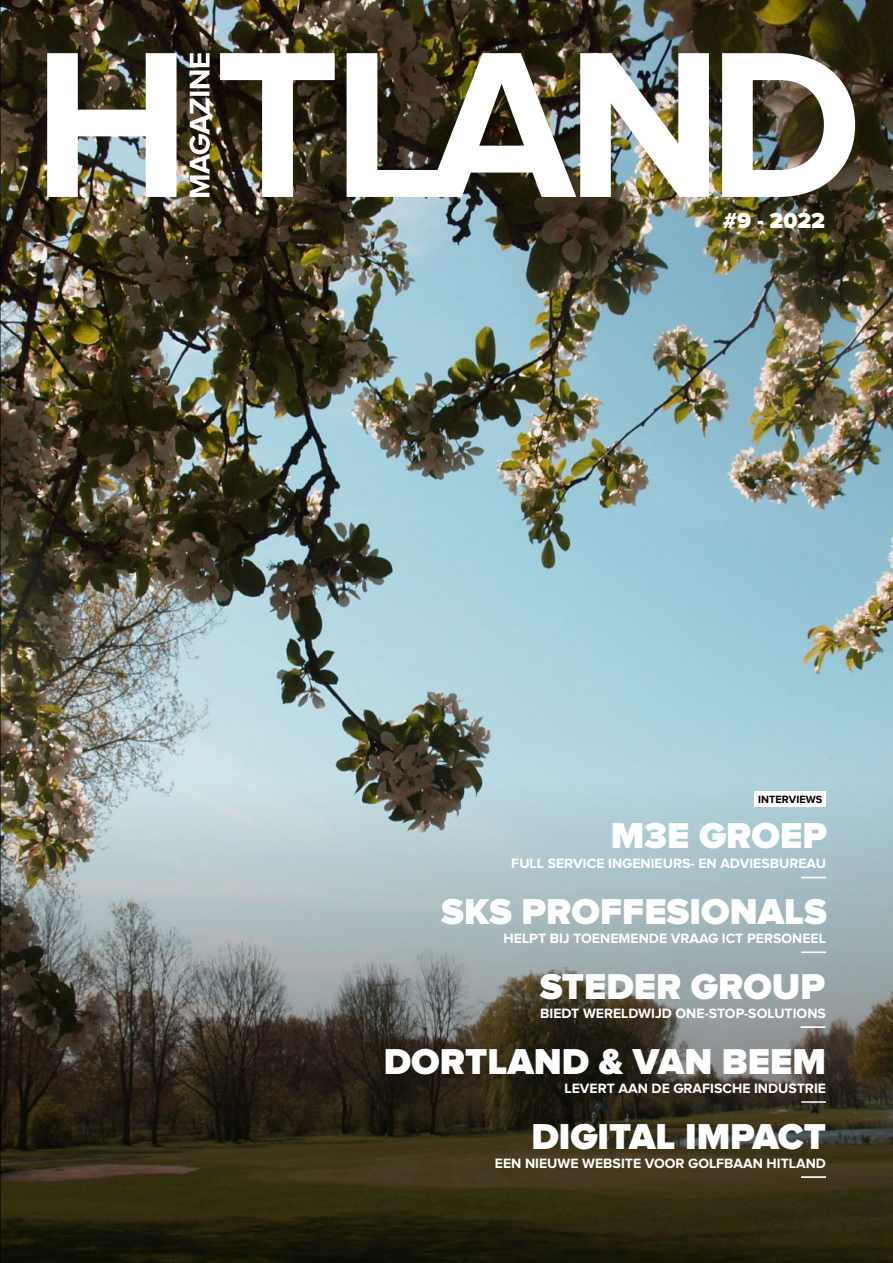
<style>
.page{position:relative;width:893px;height:1263px;background:#fff}
.page>*{position:absolute;margin:0;border:0;box-sizing:border-box;transform-origin:0 0}
.t1{font:900 37.35px "Proxima Nova A";color:#fff}
.t2{font:900 22.5px "Proxima Nova A";color:#fff}
.t3{font:700 14.1px "Proxima Nova A";color:#fff}
.t4{font:700 10.95px "Proxima Nova A";color:#000}
</style>
<div class="page">
<img style="left:1px;top:0;width:892px;height:732px">
<svg style="left:1px;top:732px;width:892px;height:531px;background:#6a7069"></svg>
<img style="left:47px;top:53px;width:808px;height:144px">
<svg style="left:189px;top:53px;width:21px;height:144px"></svg>
<div style="left:755px;top:791px;width:71px;height:15px;background:#fff"></div>
<hr style="left:801px;top:951px;width:25px;height:2px;background:#fff">
<svg style="left:801px;top:877px;width:25px;height:1px"></svg>
<hr style="left:800px;top:1026px;width:25px;height:2px;background:#fff">
<hr style="left:801px;top:1176px;width:25px;height:2px;background:#fff">
<hr style="left:801px;top:1101px;width:25px;height:2px;background:#fff">
<hr style="left:0;top:0;width:1px;height:1263px;background:#000">
<h2 class="t2" style="left:723px;top:211px;width:104px">#9 - 2022</h2>
<p class="t4" style="left:758px;top:794px;width:66px">INTERVIEWS</p>
<h1 class="t1" style="left:611px;top:820px;width:218px">M3E GROEP</h1>
<p class="t3" style="left:511px;top:856px;width:316px">FULL SERVICE INGENIEURS- EN ADVIESBUREAU</p>
<h1 class="t1" style="left:441px;top:896px;width:387px">SKS PROFFESIONALS</h1>
<p class="t3" style="left:504px;top:930px;width:324px">HELPT BIJ TOENEMENDE VRAAG ICT PERSONEEL</p>
<h1 class="t1" style="left:540px;top:970px;width:287px">STEDER GROUP</h1>
<p class="t3" style="left:540px;top:1005px;width:287px">BIEDT WERELDWIJD ONE-STOP-SOLUTIONS</p>
<h1 class="t1" style="left:384px;top:1045px;width:444px">DORTLAND &amp; VAN BEEM</h1>
<p class="t3" style="left:565px;top:1080px;width:263px">LEVERT AAN DE GRAFISCHE INDUSTRIE</p>
<h1 class="t1" style="left:531px;top:1121px;width:296px">DIGITAL IMPACT</h1>
<p class="t3" style="left:495px;top:1155px;width:333px">EEN NIEUWE WEBSITE VOOR GOLFBAAN HITLAND</p>
</div>
